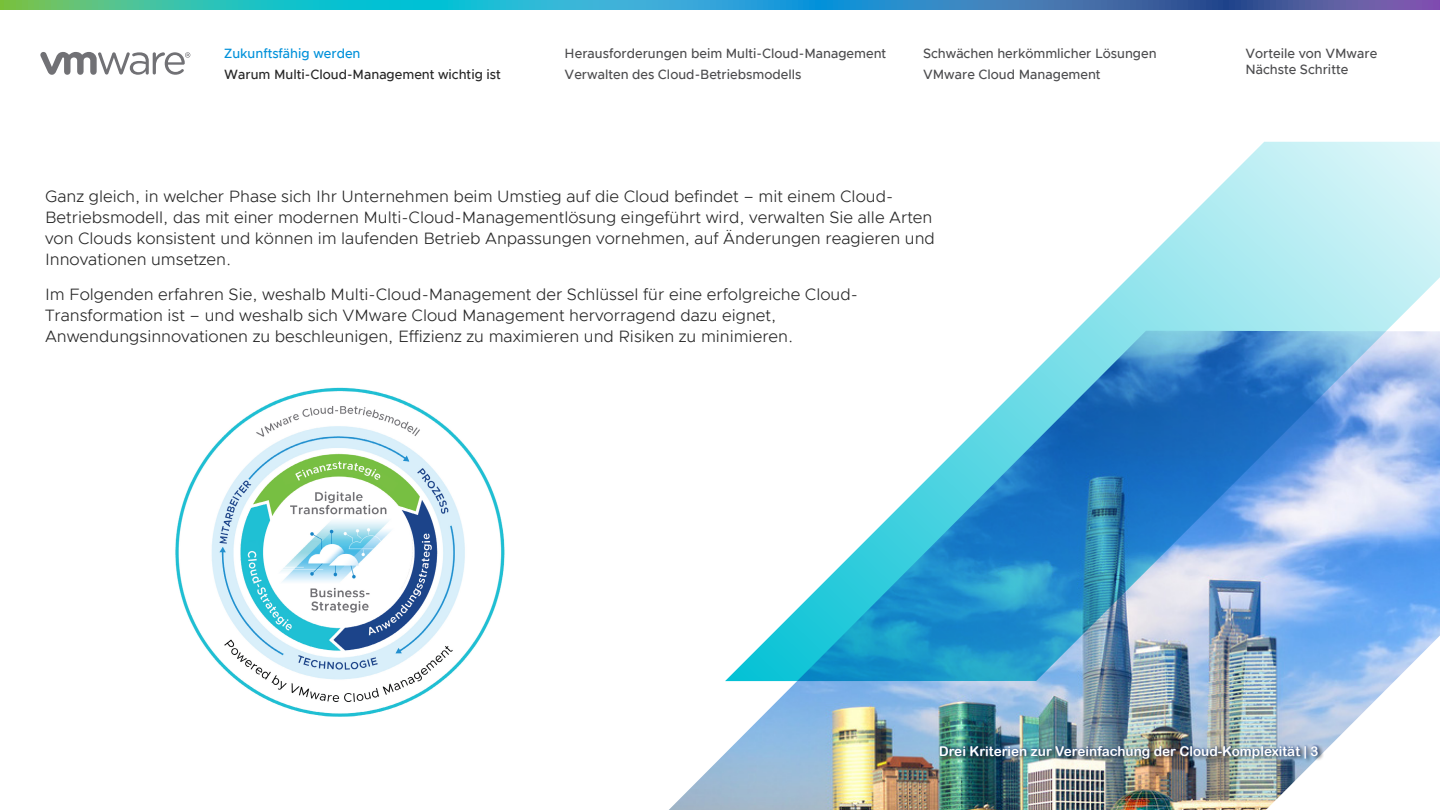
<style>
.page{position:relative;width:1440px;height:810px;background:#fff}
.page>*{position:absolute;margin:0;border:0;box-sizing:border-box;transform-origin:0 0}
.t1{font:300 16.5px/21px "Metropolis";color:#262626}
.t2{font:500 13.5px/21px "Metropolis";color:#4d4d4f;scale:.96 1}
.t3{font:13.5px "Arial Rounded MT Bold";color:#fff}
.t4{font:500 13.5px "Metropolis";color:#262626;scale:.96 1}
.t5{font:500 13.5px "Metropolis";color:#0091da;scale:.96 1}
</style>
<div class="page">
<img style="left:669px;top:681px;width:726px;height:129px">
<img style="left:175px;top:387px;width:330px;height:330px">
<svg style="left:725px;top:142px;width:715px;height:539px"></svg>
<div style="left:938px;top:744px;width:386px;height:21px;background:#000;opacity:.75"></div>
<div style="left:938px;top:744px;width:382px;height:16px;background:#1d428a;opacity:.75"></div>
<svg style="left:0;top:0;width:1440px;height:9px;background:#3697b7"></svg>
<svg style="left:40px;top:52px;width:150px;height:23px"></svg>
<p class="t5" style="left:224px;top:45px;width:143px">Zukunftsfähig werden</p>
<p class="t4" style="left:224px;top:66px;width:290px">Warum Multi-Cloud-Management wichtig ist</p>
<p class="t2" style="left:565px;top:43px;width:337px">Herausforderungen beim Multi-Cloud-Management<br>Verwalten des Cloud-Betriebsmodells</p>
<p class="t2" style="left:923px;top:43px;width:245px">Schwächen herkömmlicher Lösungen<br>VMware Cloud Management</p>
<p class="t2" style="left:1245px;top:45px;width:139px;line-height:16.5px">Vorteile von VMware<br>Nächste Schritte</p>
<p class="t1" style="left:45px;top:186px;width:891px">Ganz gleich, in welcher Phase sich Ihr Unternehmen beim Umstieg auf die Cloud befindet – mit einem Cloud-Betriebsmodell, das mit einer modernen Multi-Cloud-Managementlösung eingeführt wird, verwalten Sie alle Arten von Clouds konsistent und können im laufenden Betrieb Anpassungen vornehmen, auf Änderungen reagieren und Innovationen umsetzen.</p>
<p class="t1" style="left:45px;top:283px;width:815px">Im Folgenden erfahren Sie, weshalb Multi-Cloud-Management der Schlüssel für eine erfolgreiche Cloud-<br>Transformation ist – und weshalb sich VMware Cloud Management hervorragend dazu eignet,<br>Anwendungsinnovationen zu beschleunigen, Effizienz zu maximieren und Risiken zu minimieren.</p>
<p class="t3" style="left:939px;top:743px;width:381px">Drei Kriterien zur Vereinfachung der Cloud-Komplexität | 3</p>
</div>
